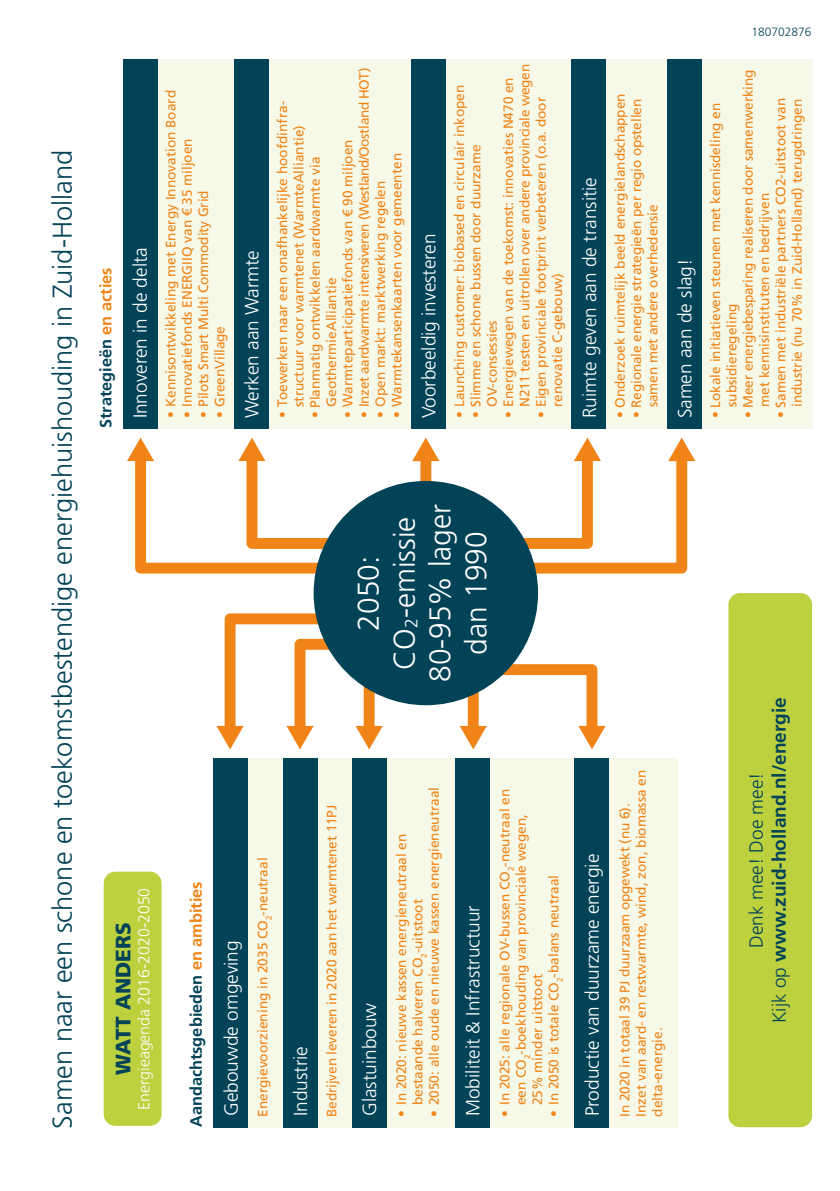
<style>
.page{position:relative;width:840px;height:1191px;background:#fff}
.page>*{position:absolute;margin:0;border:0;box-sizing:border-box;transform-origin:0 0}
.t1{font:300 30px/36px "Frutiger LT Std";color:#fff;text-align:center}
.t2{font:300 27.2px "Frutiger LT Std";color:#034358}
.t3{font:900 20.8px "Frutiger LT Std";color:#034358}
.t4{font:300 19px "Frutiger LT Std";color:#fff}
.t5{font:700 19px/22.8px "Frutiger LT Std";color:#034358;text-align:center}
.t6{font:700 16.4px "Frutiger LT Std";color:#034358}
.t7{font:300 16px "Frutiger LT Std";color:#fff}
.t8{font:13.6px/16.4px "Frutiger LT Std";color:#f08416}
.t9{font:13.6px "Frutiger LT Std";letter-spacing:-.03em;color:#f08416}
.t10{font:300 12px "Frutiger LT Std";color:#034358}
.s1{color:#f08416}
.s2{font-weight:300}
</style>
<div class="page">
<div style="left:213px;top:758px;width:464px;height:369px;background:#f6f8e8"></div>
<div style="left:213px;top:758px;width:35px;height:369px;background:#034358"></div>
<svg style="left:216px;top:608px;width:389px;height:141px"></svg>
<svg style="left:127px;top:437px;width:568px;height:142px"></svg>
<div style="left:283px;top:758px;width:34px;height:369px;background:#034358"></div>
<div style="left:104px;top:871px;width:57px;height:254px;background:#bdd13f;border-radius:12px"></div>
<div style="left:728px;top:593px;width:83px;height:534px;background:#bdd13f;border-radius:12px"></div>
<div style="left:313px;top:481px;width:224px;height:224px;background:#034358;border-radius:50%"></div>
<div style="left:351px;top:758px;width:35px;height:369px;background:#034358"></div>
<div style="left:455px;top:758px;width:34px;height:369px;background:#034358"></div>
<div style="left:574px;top:758px;width:35px;height:369px;background:#034358"></div>
<div style="left:123px;top:59px;width:688px;height:369px;background:#f6f8e8"></div>
<div style="left:123px;top:59px;width:35px;height:369px;background:#034358"></div>
<div style="left:234px;top:59px;width:35px;height:369px;background:#034358"></div>
<div style="left:410px;top:59px;width:35px;height:369px;background:#034358"></div>
<div style="left:571px;top:59px;width:35px;height:369px;background:#034358"></div>
<div style="left:666px;top:59px;width:35px;height:369px;background:#034358"></div>
<h2 class="t2" style="left:47px;top:1128px;width:979px;rotate:-90deg">Samen naar een schone en toekomstbestendige energiehuishouding in Zuid-Holland</h2>
<p class="t6" style="left:96px;top:428px;width:162px;rotate:-90deg">Strategieën <span class="s1">en acties</span></p>
<h3 class="t4" style="left:129px;top:418px;width:173px;rotate:-90deg">Innoveren in de delta</h3>
<p class="t8" style="left:162px;top:418px;width:330px;rotate:-90deg">• Kennisontwikkeling met Energy Innovation Board</p>
<p class="t8" style="left:179px;top:418px;width:281px;rotate:-90deg">• Innovatiefonds ENERGIIQ van € 35 miljoen</p>
<p class="t8" style="left:195px;top:418px;width:229px;rotate:-90deg">• Pilots Smart Multi Commodity Grid</p>
<p class="t8" style="left:211px;top:418px;width:94px;rotate:-90deg">• GreenVillage</p>
<h3 class="t4" style="left:241px;top:418px;width:170px;rotate:-90deg">Werken aan Warmte</h3>
<p class="t9" style="left:356px;top:418px;width:352px;rotate:-90deg">• Inzet aardwarmte intensiveren (Westland/Oostland HOT)</p>
<p class="t8" style="left:274px;top:407px;width:307px;text-indent:-12px;rotate:-90deg">• Toewerken naar een onafhankelijke hoofdinfra&shy;structuur voor warmtenet (WarmteAlliantie)</p>
<p class="t8" style="left:339px;top:418px;width:280px;rotate:-90deg">• Warmteparticipatiefonds van € 90 miljoen</p>
<p class="t8" style="left:388px;top:418px;width:267px;rotate:-90deg">• Warmtekansenkaarten voor gemeenten</p>
<p class="t8" style="left:307px;top:407px;width:251px;text-indent:-12px;rotate:-90deg">• Planmatig ontwikkelen aardwarmte via<br>GeothermieAlliantie</p>
<p class="t8" style="left:372px;top:418px;width:239px;rotate:-90deg">• Open markt: marktwerking regelen</p>
<h3 class="t4" style="left:418px;top:418px;width:186px;rotate:-90deg">Voorbeeldig investeren</h3>
<p class="t8" style="left:500px;top:407px;width:344px;text-indent:-12px;rotate:-90deg">• Energiewegen van de toekomst: innovaties N470 en<br>N211 testen en uitrollen over andere provinciale wegen</p>
<p class="t8" style="left:451px;top:418px;width:335px;rotate:-90deg">• Launching customer: biobased en circulair inkopen</p>
<p class="t8" style="left:532px;top:407px;width:312px;text-indent:-11px;rotate:-90deg">• Eigen provinciale footprint verbeteren (o.a. door renovatie C-gebouw)</p>
<p class="t8" style="left:467px;top:407px;width:264px;text-indent:-12px;rotate:-90deg">• Slimme en schone bussen door duurzame<br>OV-consessies</p>
<h3 class="t4" style="left:578px;top:418px;width:243px;rotate:-90deg">Ruimte geven aan de transitie</h3>
<p class="t8" style="left:611px;top:418px;width:326px;rotate:-90deg">• Onderzoek ruimtelijk beeld energielandschappen</p>
<p class="t8" style="left:628px;top:407px;width:309px;text-indent:-11px;rotate:-90deg">• Regionale energie strategieën per regio opstellen samen met andere overhedensie</p>
<h3 class="t4" style="left:673px;top:418px;width:161px;rotate:-90deg">Samen aan de slag!</h3>
<p class="t10" style="left:751px;top:25px;width:62px">180702876</p>
<p class="t8" style="left:739px;top:407px;width:339px;text-indent:-11px;rotate:-90deg">• Meer energiebesparing realiseren door samenwerking met kennisinstituten en bedrijven</p>
<p class="t8" style="left:772px;top:418px;width:322px;text-align:right;rotate:-90deg">• Samen met industriële partners CO2-uitstoot van industrie (nu 70% in Zuid-Holland) terugdringen</p>
<p class="t8" style="left:706px;top:407px;width:305px;text-indent:-11px;rotate:-90deg">• Lokale initiatieven steunen met kennisdeling en subsidieregeling</p>
<p class="t7" style="left:135px;top:1109px;width:223px;rotate:-90deg">Energieagenda 2016-2020-2050</p>
<h3 class="t3" style="left:111px;top:1075px;width:154px;rotate:-90deg">WATT ANDERS</h3>
<h1 class="t1" style="left:350px;top:682px;width:179px;rotate:-90deg">2050:<br>CO<sub>2</sub>-emissie<br>80-95% lager dan 1990</h1>
<p class="t6" style="left:186px;top:1127px;width:247px;rotate:-90deg">Aandachtsgebieden <span class="s1">en ambities</span></p>
<h3 class="t4" style="left:220px;top:1116px;width:177px;rotate:-90deg">Gebouwde omgeving</h3>
<p class="t8" style="left:254px;top:1116px;width:261px;rotate:-90deg">Energievoorziening in 2035 CO<sub>2</sub>-neutraal</p>
<h3 class="t4" style="left:289px;top:1116px;width:71px;rotate:-90deg">Industrie</h3>
<p class="t8" style="left:323px;top:1116px;width:313px;rotate:-90deg">Bedrijven leveren in 2020 aan het warmtenet 11PJ</p>
<h3 class="t4" style="left:358px;top:1116px;width:115px;rotate:-90deg">Glastuinbouw</h3>
<p class="t8" style="left:425px;top:1116px;width:331px;rotate:-90deg">• 2050: alle oude en nieuwe kassen energieneutraal</p>
<p class="t8" style="left:393px;top:1105px;width:273px;text-indent:-12px;rotate:-90deg">• In 2020: nieuwe kassen energieneutraal en bestaande halveren CO<sub>2</sub>-uitstoot</p>
<h3 class="t4" style="left:462px;top:1116px;width:212px;rotate:-90deg">Mobiliteit &amp; Infrastructuur</h3>
<p class="t8" style="left:496px;top:1105px;width:318px;text-indent:-12px;rotate:-90deg">• In 2025: alle regionale OV-bussen CO<sub>2</sub>-neutraal en een CO<sub>2</sub>-boekhouding van provinciale wegen,<br>25% minder uitstoot</p>
<p class="t8" style="left:545px;top:1116px;width:243px;rotate:-90deg">• In 2050 is totale CO<sub>2</sub>-balans neutraal</p>
<h3 class="t4" style="left:581px;top:1116px;width:264px;rotate:-90deg">Productie van duurzame energie</h3>
<p class="t8" style="left:616px;top:1116px;width:348px;rotate:-90deg">In 2020 in totaal 39 PJ duurzaam opgewekt (nu 6).<br>Inzet van aard- en restwarmte, wind, zon, biomassa en delta-energie.</p>
<h3 class="t5" style="left:744px;top:1023px;width:327px;rotate:-90deg"><span class="s2">Denk mee! Doe mee!<br>Kijk op</span> www.zuid-holland.nl/energie</h3>
</div>
